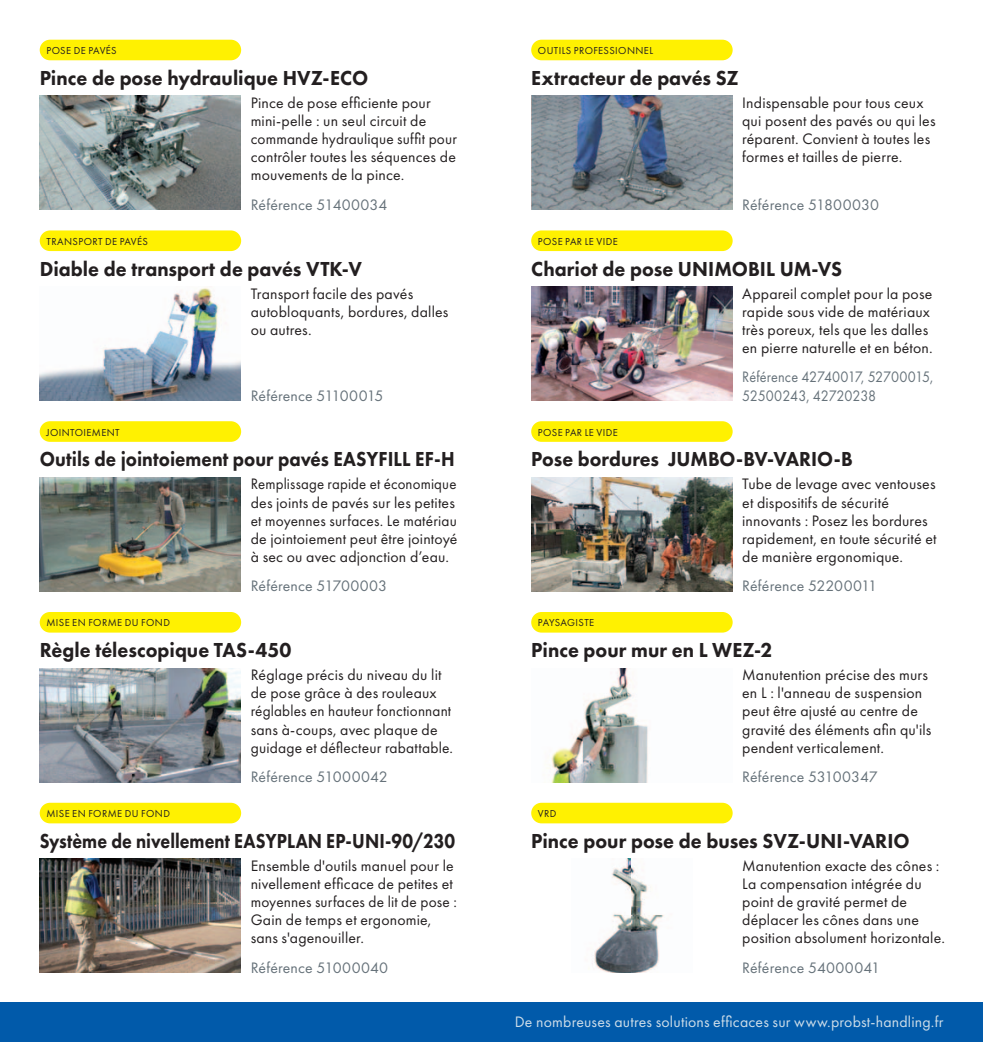
<style>
.page{position:relative;width:983px;height:1042px;background:#fff}
.page>*{position:absolute;margin:0;border:0;box-sizing:border-box;transform-origin:0 0}
.t1{font:800 21px "Futura PT";color:#231f20;scale:.95 1}
.t2{font:800 21px "Futura PT";color:#231f20;scale:.9 1}
.t3{font:800 21px "Futura PT";color:#231f20;scale:.85 1}
.t4{font:800 21px "Futura PT";color:#231f20;scale:.94 1}
.t5{font:15.75px/18.2px "Futura PT";letter-spacing:.01em;color:#231f20}
.t6{font:15.75px "Futura PT";letter-spacing:.01em;color:#66727a}
.t7{font:15.75px/18px "Futura PT";letter-spacing:.01em;color:#231f20;scale:.94 1}
.t8{font:15.75px "Futura PT";letter-spacing:.01em;color:#cddde9}
.t9{font:15.75px/18.9px "Futura PT";letter-spacing:.01em;color:#66727a;scale:.9 1}
.t10{font:10.5px "Futura PT";letter-spacing:.04em;color:#231f20}
</style>
<div class="page">
<img style="left:40px;top:96px;width:201px;height:114px">
<img style="left:531px;top:96px;width:201px;height:114px">
<img style="left:531px;top:287px;width:201px;height:113px">
<img style="left:531px;top:477px;width:201px;height:114px">
<img style="left:547px;top:668px;width:101px;height:114px">
<img style="left:592px;top:859px;width:72px;height:114px">
<img style="left:40px;top:287px;width:201px;height:113px">
<img style="left:40px;top:477px;width:201px;height:114px">
<img style="left:40px;top:668px;width:201px;height:114px">
<img style="left:40px;top:859px;width:201px;height:114px">
<div style="left:40px;top:40px;width:201px;height:20px;background:#fff101;border-radius:10px"></div>
<div style="left:531px;top:40px;width:201px;height:20px;background:#fff101;border-radius:10px"></div>
<div style="left:40px;top:230px;width:201px;height:21px;background:#fff101;border-radius:10px"></div>
<div style="left:531px;top:230px;width:201px;height:21px;background:#fff101;border-radius:10px"></div>
<div style="left:40px;top:421px;width:201px;height:21px;background:#fff101;border-radius:10px"></div>
<div style="left:531px;top:421px;width:201px;height:21px;background:#fff101;border-radius:10px"></div>
<div style="left:40px;top:612px;width:201px;height:20px;background:#fff101;border-radius:10px"></div>
<div style="left:531px;top:612px;width:201px;height:20px;background:#fff101;border-radius:10px"></div>
<div style="left:40px;top:803px;width:201px;height:20px;background:#fff101;border-radius:10px"></div>
<div style="left:531px;top:803px;width:201px;height:20px;background:#fff101;border-radius:10px"></div>
<div style="left:0;top:1002px;width:982px;height:40px;background:#015aaa"></div>
<p class="t10" style="left:46px;top:45px;width:72px">POSE DE PAVÉS</p>
<p class="t10" style="left:538px;top:45px;width:117px">OUTILS PROFESSIONNEL</p>
<h1 class="t1" style="left:40px;top:67px;width:347px">Pince de pose hydraulique HVZ-ECO</h1>
<h1 class="t1" style="left:531px;top:67px;width:220px">Extracteur de pavés SZ</h1>
<p class="t5" style="left:251px;top:94px;width:208px">Pince de pose efficiente pour mini-pelle : un seul circuit de commande hydraulique suffit pour contrôler toutes les séquences de mouvements de la pince.</p>
<p class="t5" style="left:742px;top:94px;width:195px">Indispensable pour tous ceux qui posent des pavés ou qui les réparent. Convient à toutes les formes et tailles de pierre.</p>
<p class="t6" style="left:251px;top:197px;width:138px">Référence 51400034</p>
<p class="t6" style="left:742px;top:197px;width:138px">Référence 51800030</p>
<p class="t10" style="left:46px;top:236px;width:103px">TRANSPORT DE PAVÉS</p>
<p class="t10" style="left:538px;top:236px;width:81px">POSE PAR LE VIDE</p>
<h1 class="t1" style="left:40px;top:258px;width:340px">Diable de transport de pavés VTK-V</h1>
<h1 class="t1" style="left:531px;top:258px;width:328px">Chariot de pose UNIMOBIL UM-VS</h1>
<p class="t5" style="left:251px;top:285px;width:199px">Transport facile des pavés autobloquants, bordures, dalles ou autres.</p>
<p class="t6" style="left:251px;top:387px;width:134px">Référence 51100015</p>
<p class="t10" style="left:46px;top:427px;width:75px">JOINTOIEMENT</p>
<p class="t10" style="left:538px;top:427px;width:81px">POSE PAR LE VIDE</p>
<p class="t5" style="left:742px;top:285px;width:192px">Appareil complet pour la pose rapide sous vide de matériaux très poreux, tels que les dalles en pierre naturelle et en béton.</p>
<p class="t9" style="left:742px;top:368px;width:214px">Référence 42740017, 52700015,<br>52500243, 42720238</p>
<h1 class="t2" style="left:40px;top:449px;width:462px">Outils de jointoiement pour pavés EASYFILL EF-H</h1>
<h1 class="t4" style="left:531px;top:449px;width:343px">Pose bordures JUMBO-BV-VARIO-B</h1>
<p class="t7" style="left:251px;top:476px;width:221px">Remplissage rapide et économique des joints de pavés sur les petites et moyennes surfaces. Le matériau de jointoiement peut être jointoyé à sec ou avec adjonction d’eau.</p>
<p class="t6" style="left:251px;top:578px;width:138px">Référence 51700003</p>
<p class="t10" style="left:46px;top:617px;width:125px">MISE EN FORME DU FOND</p>
<p class="t10" style="left:538px;top:617px;width:58px">PAYSAGISTE</p>
<p class="t5" style="left:742px;top:476px;width:196px">Tube de levage avec ventouses et dispositifs de sécurité innovants : Posez les bordures rapidement, en toute sécurité et de manière ergonomique.</p>
<p class="t6" style="left:742px;top:578px;width:136px">Référence 52200011</p>
<h1 class="t1" style="left:40px;top:639px;width:266px">Règle télescopique TAS-450</h1>
<h1 class="t1" style="left:531px;top:639px;width:255px">Pince pour mur en L WEZ-2</h1>
<p class="t5" style="left:251px;top:666px;width:204px">Réglage précis du niveau du lit de pose grâce à des rouleaux réglables en hauteur fonctionnant sans à-coups, avec plaque de guidage et déflecteur rabattable.</p>
<p class="t6" style="left:251px;top:769px;width:139px">Référence 51000042</p>
<p class="t10" style="left:46px;top:808px;width:125px">MISE EN FORME DU FOND</p>
<p class="t10" style="left:538px;top:808px;width:20px">VRD</p>
<p class="t5" style="left:742px;top:666px;width:191px">Manutention précise des murs en L : l'anneau de suspension peut être ajusté au centre de gravité des éléments afin qu'ils pendent verticalement.</p>
<p class="t6" style="left:742px;top:769px;width:137px">Référence 53100347</p>
<h1 class="t3" style="left:40px;top:830px;width:490px">Système de nivellement EASYPLAN EP-UNI-90/230</h1>
<h1 class="t1" style="left:531px;top:830px;width:400px">Pince pour pose de buses SVZ-UNI-VARIO</h1>
<p class="t5" style="left:251px;top:857px;width:207px">Ensemble d'outils manuel pour le nivellement efficace de petites et moyennes surfaces de lit de pose :<br>Gain de temps et ergonomie, sans s'agenouiller.</p>
<p class="t6" style="left:251px;top:960px;width:139px">Référence 51000040</p>
<p class="t5" style="left:742px;top:857px;width:204px">Manutention exacte des cônes :<br>La compensation intégrée du point de gravité permet de déplacer les cônes dans une position absolument horizontale.</p>
<p class="t6" style="left:742px;top:960px;width:139px">Référence 54000041</p>
<p class="t8" style="left:514px;top:1013px;width:430px">De nombreuses autres solutions efficaces sur www.probst-handling.fr</p>
</div>
